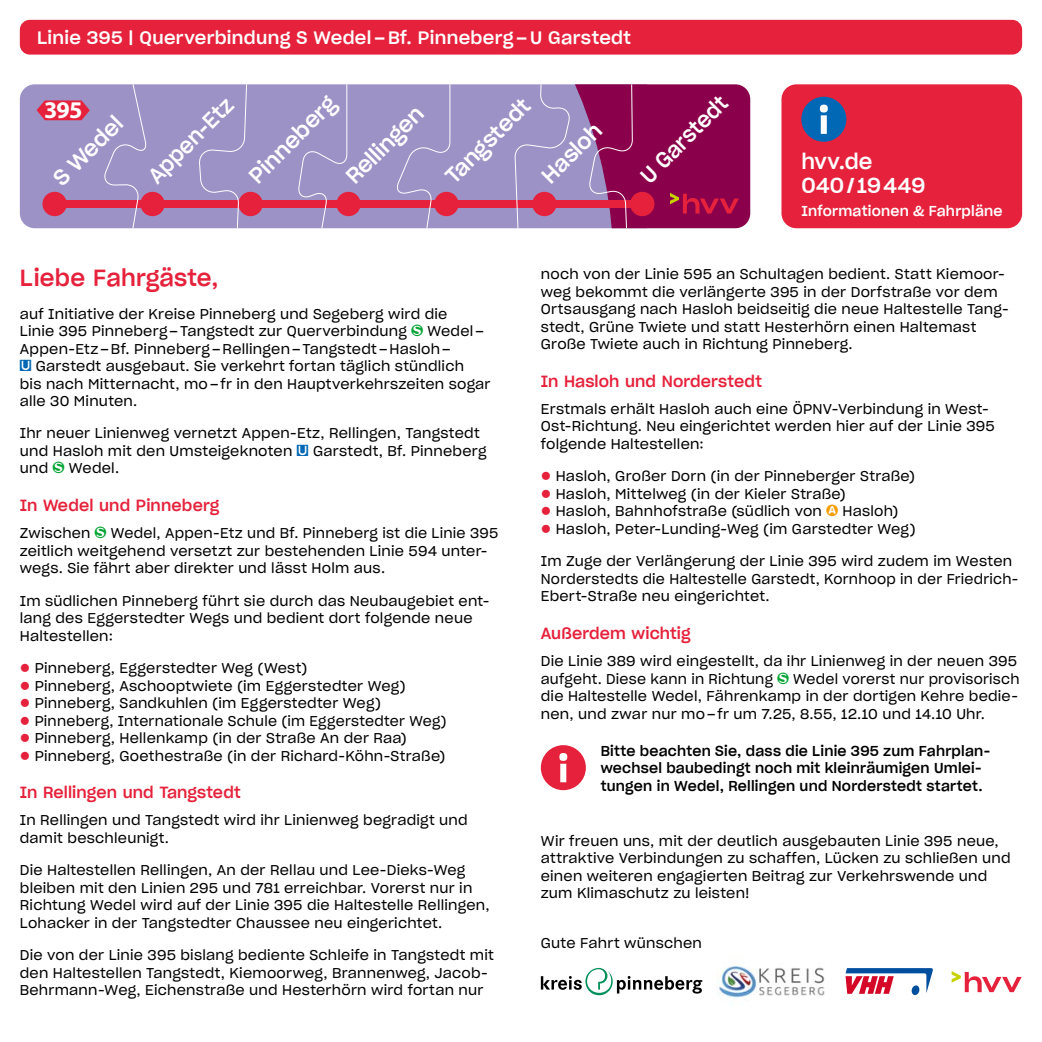
<style>
.page{position:relative;width:1042px;height:1042px;background:#fff}
.page>*{position:absolute;margin:0;border:0;box-sizing:border-box;transform-origin:0 0}
.t1{font:22.75px "Sharp Grotesk Medium 20";letter-spacing:.01em;color:#e6213b}
.t2{font:21.53px "Sharp Grotesk Medium 20";color:#fff}
.t3{font:21.53px "Sharp Grotesk Medium 20";color:#fff;scale:.95 1}
.t4{font:21px/24.5px "Sharp Grotesk Medium 20";letter-spacing:.01em;color:#fff}
.t5{font:17.5px "Sharp Grotesk Medium 20";letter-spacing:.02em;color:#fff}
.t6{font:15.75px "Sharp Grotesk Medium 20";letter-spacing:.01em;color:#e6213b}
.t7{font:14px/17.5px "Sharp Grotesk Book 20";letter-spacing:.015em;color:#000}
.t8{font:14px/17.5px "Sharp Grotesk Medium 20";letter-spacing:.015em;color:#000}
.t9{font:14px "Sharp Grotesk Medium 20";letter-spacing:.015em;color:#fff}
.s1{font-family:"Utesch PI2";color:#05a535}
.s2{font-family:"Utesch PI2";color:#0068b4}
.s3{font-family:"Utesch PI2";color:#f59c00}
</style>
<div class="page">
<div style="left:20px;top:20px;width:1002px;height:35px;background:#e6213b;border-radius:10px"></div>
<svg style="left:541px;top:968px;width:161px;height:27px"></svg>
<img style="left:716px;top:966px;width:109px;height:32px">
<svg style="left:845px;top:968px;width:88px;height:27px"></svg>
<svg style="left:951px;top:971px;width:70px;height:21px"></svg>
<div style="left:20px;top:84px;width:494px;height:144px;background:#9d92c6"></div>
<div style="left:42px;top:192px;width:25px;height:24px;background:#e6213b;border-radius:50%"></div>
<div style="left:140px;top:192px;width:25px;height:24px;background:#e6213b;border-radius:50%"></div>
<div style="left:238px;top:192px;width:25px;height:24px;background:#e6213b;border-radius:50%"></div>
<div style="left:336px;top:192px;width:25px;height:24px;background:#e6213b;border-radius:50%"></div>
<div style="left:434px;top:192px;width:25px;height:24px;background:#e6213b;border-radius:50%"></div>
<div style="left:51px;top:200px;width:591px;height:8px;background:#e6213b"></div>
<svg style="left:102px;top:84px;width:46px;height:144px;background:#a48ebe"></svg>
<svg style="left:199px;top:84px;width:49px;height:144px;background:#a58dbe"></svg>
<svg style="left:298px;top:84px;width:50px;height:144px;background:#a58dbd"></svg>
<svg style="left:394px;top:84px;width:57px;height:144px;background:#a58cbc"></svg>
<svg style="left:514px;top:84px;width:236px;height:144px;background:#983473"></svg>
<div style="left:781px;top:84px;width:241px;height:144px;background:#e6213b;border-radius:15px"></div>
<div style="left:801px;top:97px;width:45px;height:45px;background:#0068b4;border-radius:50%"></div>
<svg style="left:820px;top:105px;width:8px;height:29px"></svg>
<div style="left:541px;top:745px;width:45px;height:45px;background:#e6213b;border-radius:50%"></div>
<svg style="left:559px;top:753px;width:8px;height:29px"></svg>
<svg style="left:37px;top:100px;width:53px;height:20px"></svg>
<p class="t5" style="left:37px;top:23px;width:595px">Linie 395 | Querverbindung S Wedel–Bf. Pinneberg–U Garstedt</p>
<h2 class="t2" style="left:44px;top:169px;width:90px;rotate:-45deg">S Wedel</h2>
<h2 class="t3" style="left:139px;top:166px;width:117px;rotate:-45deg">Appen-Etz</h2>
<h2 class="t2" style="left:240px;top:166px;width:114px;rotate:-45deg">Pinneberg</h2>
<h2 class="t2" style="left:337px;top:167px;width:101px;rotate:-45deg">Rellingen</h2>
<h2 class="t2" style="left:436px;top:167px;width:111px;rotate:-45deg">Tangstedt</h2>
<h2 class="t2" style="left:533px;top:166px;width:76px;rotate:-45deg">Hasloh</h2>
<h2 class="t3" style="left:631px;top:166px;width:120px;rotate:-45deg">U Garstedt</h2>
<h3 class="t4" style="left:801px;top:147px;width:126px">hvv.de<br>040/19449</h3>
<p class="t9" style="left:801px;top:199px;width:203px">Informationen &amp; Fahrpläne</p>
<h1 class="t1" style="left:20px;top:259px;width:200px">Liebe Fahrgäste,</h1>
<p class="t7" style="left:20px;top:304px;width:472px">auf Initiative der Kreise Pinneberg und Segeberg wird die<br>Linie 395 Pinneberg–Tangstedt zur Querverbindung <span class="s1">ö</span> Wedel– Appen-Etz–Bf. Pinneberg–Rellingen–Tangstedt–Hasloh–<br><span class="s2">ü</span> Garstedt ausgebaut. Sie verkehrt fortan täglich stündlich<br>bis nach Mitternacht, mo–fr in den Hauptverkehrszeiten sogar alle 30 Minuten.</p>
<p class="t7" style="left:20px;top:424px;width:468px">Ihr neuer Linienweg vernetzt Appen-Etz, Rellingen, Tangstedt und Hasloh mit den Umsteigeknoten <span class="s2">ü</span> Garstedt, Bf. Pinneberg und <span class="s1">ö</span> Wedel.</p>
<p class="t6" style="left:20px;top:492px;width:201px">In Wedel und Pinneberg</p>
<p class="t7" style="left:20px;top:524px;width:480px">Zwischen <span class="s1">ö</span> Wedel, Appen-Etz und Bf. Pinneberg ist die Linie 395 zeitlich weitgehend versetzt zur bestehenden Linie 594 unter&shy;wegs. Sie fährt aber direkter und lässt Holm aus.</p>
<p class="t7" style="left:20px;top:591px;width:471px">Im südlichen Pinneberg führt sie durch das Neubaugebiet ent&shy;lang des Eggerstedter Wegs und bedient dort folgende neue<br>Haltestellen:</p>
<p class="t7" style="left:35px;top:659px;width:413px">Pinneberg, Eggerstedter Weg (West)<br>Pinneberg, Aschooptwiete (im Eggerstedter Weg)<br>Pinneberg, Sandkuhlen (im Eggerstedter Weg)<br>Pinneberg, Internationale Schule (im Eggerstedter Weg)<br>Pinneberg, Hellenkamp (in der Straße An der Raa)<br>Pinneberg, Goethestraße (in der Richard-Köhn-Straße)</p>
<p class="t6" style="left:20px;top:779px;width:222px">In Rellingen und Tangstedt</p>
<p class="t7" style="left:20px;top:811px;width:449px">In Rellingen und Tangstedt wird ihr Linienweg begradigt und damit beschleunigt.</p>
<p class="t7" style="left:20px;top:861px;width:471px">Die Haltestellen Rellingen, An der Rellau und Lee-Dieks-Weg bleiben mit den Linien 295 und 781 erreichbar. Vorerst nur in Richtung Wedel wird auf der Linie 395 die Haltestelle Rellingen, Lohacker in der Tangstedter Chaussee neu eingerichtet.</p>
<p class="t7" style="left:20px;top:946px;width:476px">Die von der Linie 395 bislang bediente Schleife in Tangstedt mit den Haltestellen Tangstedt, Kiemoorweg, Brannenweg, Jacob-<br>Behrmann-Weg, Eichenstraße und Hesterhörn wird fortan nur</p>
<p class="t7" style="left:541px;top:265px;width:468px">noch von der Linie 595 an Schultagen bedient. Statt Kiemoor&shy;weg bekommt die verlängerte 395 in der Dorfstraße vor dem Ortsausgang nach Hasloh beidseitig die neue Haltestelle Tang&shy;stedt, Grüne Twiete und statt Hesterhörn einen Haltemast Große Twiete auch in Richtung Pinneberg.</p>
<p class="t6" style="left:541px;top:368px;width:223px">In Hasloh und Norderstedt</p>
<p class="t7" style="left:541px;top:400px;width:455px">Erstmals erhält Hasloh auch eine ÖPNV-Verbindung in West-<br>Ost-Richtung. Neu eingerichtet werden hier auf der Linie 395 folgende Haltestellen:</p>
<p class="t7" style="left:556px;top:467px;width:361px">Hasloh, Großer Dorn (in der Pinneberger Straße)<br>Hasloh, Mittelweg (in der Kieler Straße)<br>Hasloh, Bahnhofstraße (südlich von <span class="s3">ä</span> Hasloh)<br>Hasloh, Peter-Lunding-Weg (im Garstedter Weg)</p>
<p class="t7" style="left:541px;top:552px;width:479px">Im Zuge der Verlängerung der Linie 395 wird zudem im Westen<br>Norderstedts die Haltestelle Garstedt, Kornhoop in der Friedrich-<br>Ebert-Straße neu eingerichtet.</p>
<p class="t6" style="left:541px;top:620px;width:151px">Außerdem wichtig</p>
<p class="t7" style="left:541px;top:652px;width:480px">Die Linie 389 wird eingestellt, da ihr Linienweg in der neuen 395 aufgeht. Diese kann in Richtung <span class="s1">ö</span> Wedel vorerst nur provisorisch die Haltestelle Wedel, Fährenkamp in der dortigen Kehre bedie&shy;nen, und zwar nur mo–fr um 7.25, 8.55, 12.10 und 14.10 Uhr.</p>
<p class="t8" style="left:601px;top:741px;width:391px">Bitte beachten Sie, dass die Linie 395 zum Fahrplan&shy;wechsel baubedingt noch mit kleinräumigen Umlei&shy;tungen in Wedel, Rellingen und Norderstedt startet.</p>
<p class="t7" style="left:541px;top:831px;width:471px">Wir freuen uns, mit der deutlich ausgebauten Linie 395 neue, attraktive Verbindungen zu schaffen, Lücken zu schließen und einen weiteren engagierten Beitrag zur Verkehrswende und zum Klimaschutz zu leisten!</p>
<p class="t7" style="left:541px;top:934px;width:163px">Gute Fahrt wünschen</p>
</div>
